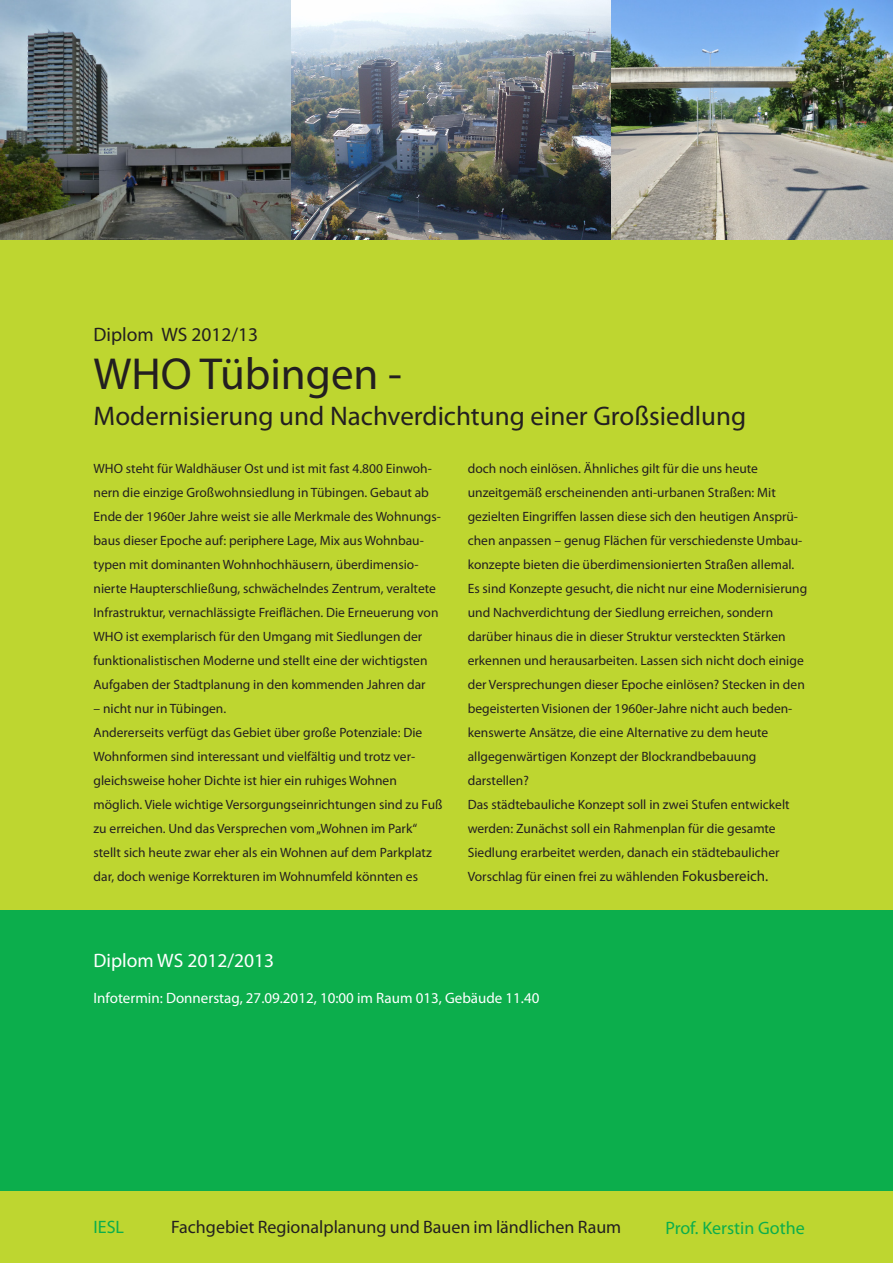
<style>
.page{position:relative;width:893px;height:1263px;background:#bed630}
.page>*{position:absolute;margin:0;border:0;box-sizing:border-box;transform-origin:0 0}
.Veranstaltungstitel{font:45px "Myriad Pro";color:#231f20}
.Veranstaltungstitel-2{font:27px "Myriad Pro";color:#231f20}
.Infotitel_13_16_weiß{font:19.5px "Myriad Pro";color:#fff}
.Veranstaltungsart_13{font:19.5px "Myriad Pro";color:#231f20}
.t1{font:18.6px "Myriad Pro";color:#231f20}
.halber_Zeilenabstand{font:18px "Myriad Pro";color:#231f20}
.halber_Zeilenabstand-2{font:18px "Myriad Pro";color:#0cae4c}
.Infotitel_13_16_weiß-2{font:15px "Myriad Pro";color:#fff}
.Fließtext_Aufzählung{font:13.5px/24px "Myriad Pro";color:#231f20}
.s1{font-size:15px}
.s2{color:#0cae4c}
</style>
<div class="page">
<div style="left:0;top:910px;width:893px;height:281px;background:#0cae4c"></div>
<img style="left:0;top:0;width:291px;height:239px">
<img style="left:610px;top:0;width:283px;height:239px">
<img style="left:291px;top:0;width:319px;height:239px">
<p class="Veranstaltungsart_13" style="left:94px;top:322px;width:166px">Diplom WS 2012/13</p>
<p class="Veranstaltungstitel" style="left:94px;top:346px;width:310px">WHO Tübingen -</p>
<p class="Veranstaltungstitel-2" style="left:94px;top:399px;width:654px">Modernisierung und Nachverdichtung einer Großsiedlung</p>
<p class="Fließtext_Aufzählung" style="left:94px;top:456px;width:349px">WHO steht für Waldhäuser Ost und ist mit fast 4.800 Einwoh&shy;nern die einzige Großwohnsiedlung in Tübingen. Gebaut ab Ende der 1960er Jahre weist sie alle Merkmale des Wohnungs&shy;baus dieser Epoche auf: periphere Lage, Mix aus Wohnbau&shy;typen mit dominanten Wohnhochhäusern, überdimensio&shy;nierte Haupterschließung, schwächelndes Zentrum, veraltete Infrastruktur, vernachlässigte Freiflächen. Die Erneuerung von WHO ist exemplarisch für den Umgang mit Siedlungen der funktionalistischen Moderne und stellt eine der wichtigsten Aufgaben der Stadtplanung in den kommenden Jahren dar</p>
<p class="Fließtext_Aufzählung" style="left:94px;top:696px;width:134px">– nicht nur in Tübingen.</p>
<p class="Fließtext_Aufzählung" style="left:94px;top:720px;width:351px">Andererseits verfügt das Gebiet über große Potenziale: Die Wohnformen sind interessant und vielfältig und trotz ver&shy;gleichsweise hoher Dichte ist hier ein ruhiges Wohnen möglich. Viele wichtige Versorgungseinrichtungen sind zu Fuß zu erreichen. Und das Versprechen vom „Wohnen im Park“ stellt sich heute zwar eher als ein Wohnen auf dem Parkplatz dar, doch wenige Korrekturen im Wohnumfeld könnten es</p>
<p class="Fließtext_Aufzählung" style="left:468px;top:456px;width:336px">doch noch einlösen. Ähnliches gilt für die uns heute unzeitgemäß erscheinenden anti-urbanen Straßen: Mit gezielten Eingriffen lassen diese sich den heutigen Ansprü&shy;chen anpassen – genug Flächen für verschiedenste Umbau&shy;konzepte bieten die überdimensionierten Straßen allemal.</p>
<p class="Fließtext_Aufzählung" style="left:468px;top:576px;width:341px">Es sind Konzepte gesucht, die nicht nur eine Modernisierung und Nachverdichtung der Siedlung erreichen, sondern darüber hinaus die in dieser Struktur versteckten Stärken erkennen und herausarbeiten. Lassen sich nicht doch einige der Versprechungen dieser Epoche einlösen? Stecken in den begeisterten Visionen der 1960er-Jahre nicht auch beden&shy;kenswerte Ansätze, die eine Alternative zu dem heute allgegenwärtigen Konzept der Blockrandbebauung darstellen?</p>
<p class="Fließtext_Aufzählung" style="left:468px;top:792px;width:323px">Das städtebauliche Konzept soll in zwei Stufen entwickelt werden: Zunächst soll ein Rahmenplan für die gesamte Siedlung erarbeitet werden, danach ein städtebaulicher Vorschlag für einen frei zu wählenden <span class="s1">Fokusbereich.</span></p>
<p class="Infotitel_13_16_weiß" style="left:94px;top:949px;width:182px">Diplom WS 2012/2013</p>
<p class="Infotitel_13_16_weiß-2" style="left:94px;top:989px;width:447px">Infotermin: Donnerstag, 27.09.2012, 10:00 im Raum 013, Gebäude 11.40</p>
<p class="t1" style="left:95px;top:1215px;width:713px"><span class="s2">OR</span> Fachgebiet Regionalplanung und Bauen im ländlichen Raum <span class="s2">Professorin Kerstin Gothe</span></p>
<p class="halber_Zeilenabstand-2" style="left:94px;top:1216px;width:32px">IESL</p>
<p class="halber_Zeilenabstand" style="left:171px;top:1216px;width:452px">Fachgebiet Regionalplanung und Bauen im ländlichen Raum</p>
<p class="halber_Zeilenabstand-2" style="left:665px;top:1216px;width:141px">Prof. Kerstin Gothe</p>
</div>
